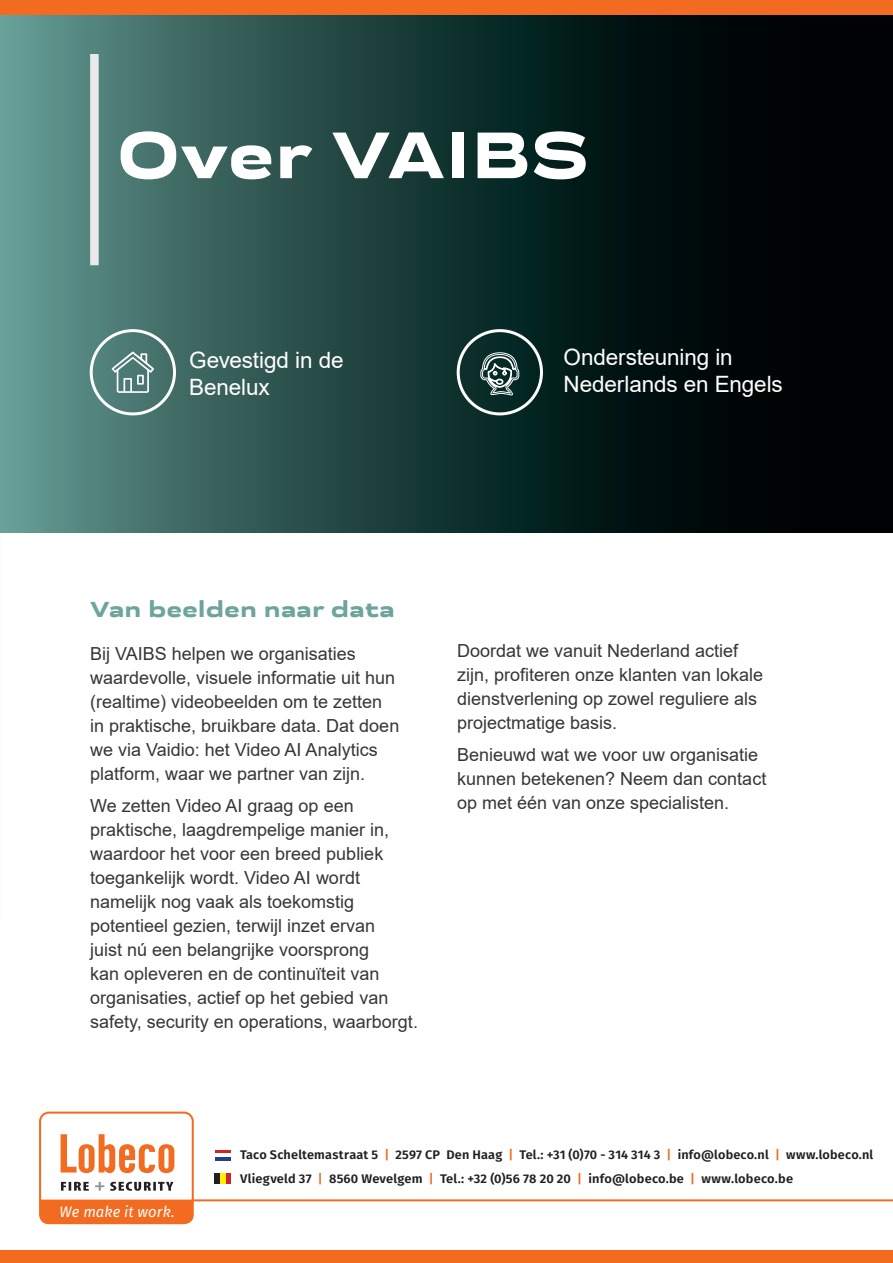
<style>
.page{position:relative;width:893px;height:1263px;background:#fff}
.page>*{position:absolute;margin:0;border:0;box-sizing:border-box;transform-origin:0 0}
.t1{font:800 expanded 67.5px "Praktika";color:#fff}
.t2{font:22.5px/27px "Arial";letter-spacing:-.005em;color:#fff}
.t3{font:800 expanded 22.5px "Praktika";color:#6da59c}
.t4{font:18px/24px "Arial";color:#393535}
.t5{font:italic 15.15px "Fira Sans";letter-spacing:.005em;color:#fff}
.Subtitle_2{font:600 12.45px/24px "Fira Sans";letter-spacing:.015em;color:#231f20}
.s1{color:#f36b21}
</style>
<div class="page">
<svg style="left:0;top:14px;width:893px;height:518px;background:#1e3b38"></svg>
<div style="left:457px;top:329px;width:86px;height:86px;border:3px solid #fff;border-radius:50%"></div>
<div style="left:90px;top:329px;width:86px;height:86px;border:3px solid #fff;border-radius:50%"></div>
<div style="left:90px;top:54px;width:9px;height:211px;background:#ebeaea"></div>
<svg style="left:112px;top:352px;width:42px;height:41px;background:#779995"></svg>
<svg style="left:480px;top:352px;width:39px;height:43px;background:#576f6d"></svg>
<hr style="left:215px;top:1150px;width:16px;height:3px;background:#d1232a">
<hr style="left:215px;top:1157px;width:16px;height:4px;background:#253f8e">
<div style="left:225px;top:1173px;width:5px;height:10px;background:#d1232a"></div>
<div style="left:220px;top:1173px;width:5px;height:10px;background:#fff101"></div>
<div style="left:215px;top:1173px;width:5px;height:10px;background:#231f20"></div>
<div style="left:0;top:1250px;width:893px;height:13px;background:#f36b21"></div>
<div style="left:0;top:0;width:893px;height:14px;background:#f36b21"></div>
<hr style="left:41px;top:1199px;width:852px;height:2px;background:#f36b21">
<svg style="left:39px;top:1111px;width:156px;height:114px"></svg>
<p class="t1" style="left:117px;top:97px;width:474px">Over VAIBS</p>
<p class="t2" style="left:189px;top:346px;width:156px">Gevestigd in de<br>Benelux</p>
<p class="t2" style="left:563px;top:343px;width:221px">Ondersteuning in<br>Nederlands en Engels</p>
<p class="t3" style="left:90px;top:590px;width:306px">Van beelden naar data</p>
<p class="t4" style="left:90px;top:641px;width:311px">Bij VAIBS helpen we organisaties waardevolle, visuele informatie uit hun (realtime) videobeelden om te zetten in praktische, bruikbare data. Dat doen we via Vaidio: het Video AI Analytics platform, waar we partner van zijn.</p>
<p class="t4" style="left:90px;top:794px;width:329px">We zetten Video AI graag op een praktische, laagdrempelige manier in, waardoor het voor een breed publiek toegankelijk wordt. Video AI wordt namelijk nog vaak als toekomstig potentieel gezien, terwijl inzet ervan<br>juist nú een belangrijke voorsprong<br>kan opleveren en de continuïteit van organisaties, actief op het gebied van safety, security en operations, waarborgt.</p>
<p class="t4" style="left:457px;top:638px;width:308px">Doordat we vanuit Nederland actief zijn, profiteren onze klanten van lokale dienstverlening op zowel reguliere als projectmatige basis.</p>
<p class="t4" style="left:457px;top:743px;width:311px">Benieuwd wat we voor uw organisatie kunnen betekenen? Neem dan contact op met één van onze specialisten.</p>
<p class="t5" style="left:60px;top:1200px;width:116px">We make it work.</p>
<p class="Subtitle_2" style="left:240px;top:1142px;width:635px">Taco Scheltemastraat 5 <span class="s1">|</span> 2597 CP Den Haag <span class="s1">|</span> Tel.: +31 (0)70 - 314 314 3 <span class="s1">|</span> info@lobeco.nl <span class="s1">|</span> www.lobeco.nl<br>Vliegveld 37 <span class="s1">|</span> 8560 Wevelgem <span class="s1">|</span> Tel.: +32 (0)56 78 20 20 <span class="s1">|</span> info@lobeco.be <span class="s1">|</span> www.lobeco.be</p>
</div>
